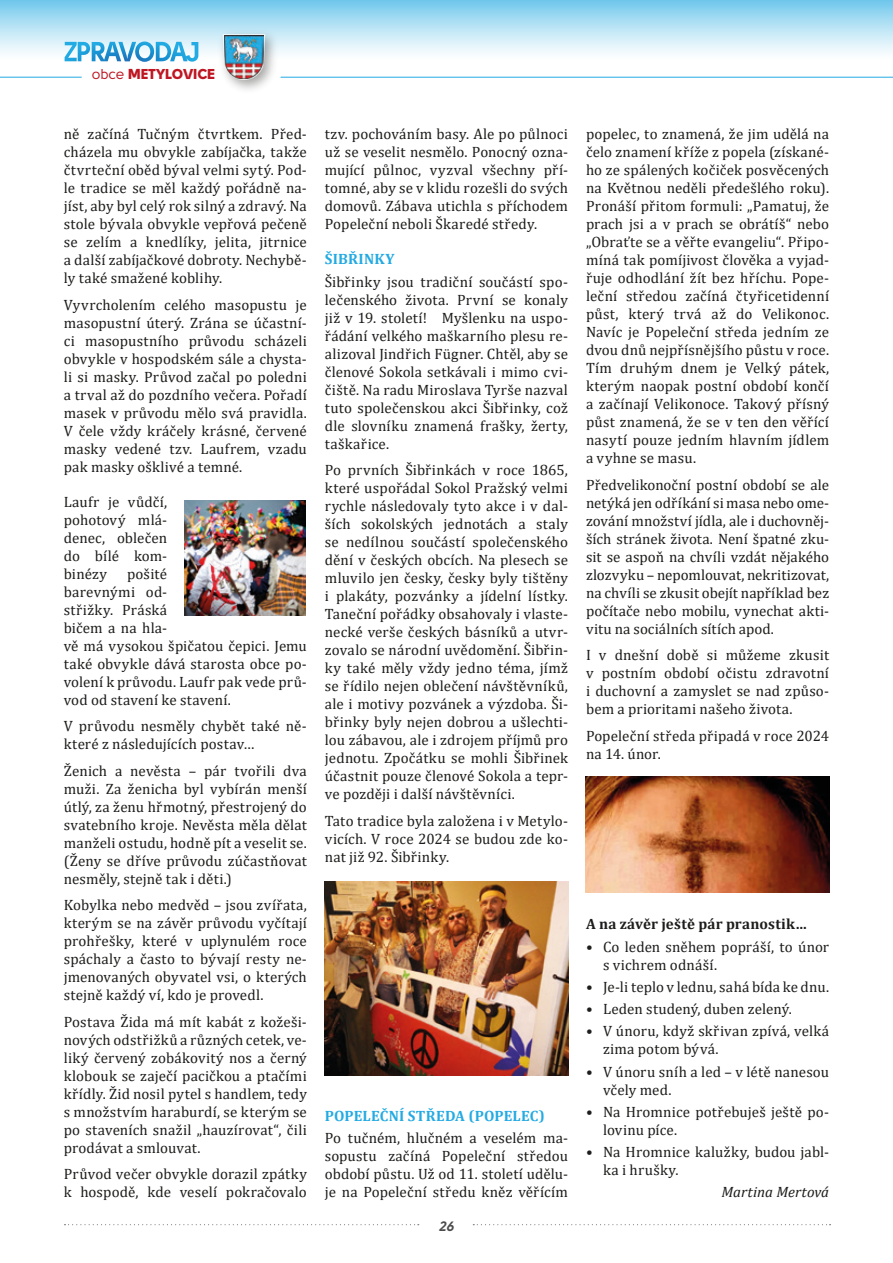
<style>
.page{position:relative;width:893px;height:1263px;background:#fff}
.page>*{position:absolute;margin:0;border:0;box-sizing:border-box;transform-origin:0 0}
.t1{font:15px/18px "Cambria";letter-spacing:.01em;color:#1d1d1b;text-align:justify}
.t2{font:700 15px "Cambria";color:#24aae2}
.t3{font:700 15px "Cambria";letter-spacing:.015em;color:#1d1d1b}
.t4{font:italic 15px "Cambria";letter-spacing:-.005em;color:#1d1d1b}
.t5{font:14.4px "Solomon Sans Black";color:#be1622}
.t6{font:13.5px "Solomon Sans Bold Italic";color:#4d4c4c}
.s1{font-family:"Solomon Sans Normal"}
</style>
<div class="page">
<div style="left:0;top:0;width:893px;height:77px;background:linear-gradient(to bottom,#7dcded,#fff)"></div>
<img style="left:214px;top:25px;width:70px;height:65px">
<svg style="left:223px;top:34px;width:42px;height:46px"></svg>
<img style="left:224px;top:36px;width:40px;height:42px">
<svg style="left:65px;top:42px;width:133px;height:20px"></svg>
<hr style="left:281px;top:77px;width:612px;height:1px;background:#23abe3">
<svg style="left:64px;top:1224px;width:355px;height:1px"></svg>
<svg style="left:473px;top:1224px;width:357px;height:1px"></svg>
<hr style="left:0;top:77px;width:81px;height:1px;background:#23abe3">
<img style="left:184px;top:500px;width:122px;height:116px">
<img style="left:324px;top:881px;width:244px;height:195px">
<img style="left:586px;top:776px;width:243px;height:116px">
<p class="t5" style="left:92px;top:65px;width:125px"><span class="s1">obce</span> METYLOVICE</p>
<p class="t1" style="left:64px;top:125px;width:245px">ně začíná Tučným čtvrtkem. Před&shy;cházela mu obvykle zabíjačka, takže čtvrteční oběd býval velmi sytý. Pod&shy;le tradice se měl každý pořádně na&shy;jíst, aby byl celý rok silný a zdravý. Na stole bývala obvykle vepřová pečeně se zelím a knedlíky, jelita, jitrnice a další zabíjačkové dobroty. Nechybě&shy;ly také smažené koblihy.</p>
<p class="t1" style="left:64px;top:296px;width:245px">Vyvrcholením celého masopustu je masopustní úterý. Zrána se účastní&shy;ci masopustního průvodu scházeli obvykle v hospodském sále a chysta&shy;li si masky. Průvod začal po poledni a trval až do pozdního večera. Pořadí masek v průvodu mělo svá pravidla.<br>V čele vždy kráčely krásné, červené masky vedené tzv. Laufrem, vzadu pak masky ošklivé a temné.</p>
<p class="t1" style="left:64px;top:493px;width:105px">Laufr je vůdčí, pohotový mlá&shy;denec, oblečen do bílé kom&shy;binézy</p>
<p class="t1" style="left:64px;top:565px;width:245px;text-align:left;text-indent:63px">pošité<br>barevnými od-<br>střižky. Práská<br>bičem a na hla-<br>vě má vysokou špičatou čepici. Jemu také obvykle dává starosta obce po&shy;volení k průvodu. Laufr pak vede prů&shy;vod od stavení ke stavení.</p>
<p class="t1" style="left:64px;top:717px;width:245px">V průvodu nesměly chybět také ně&shy;které z následujících postav…</p>
<p class="t1" style="left:64px;top:762px;width:245px">Ženich a nevěsta – pár tvořili dva muži. Za ženicha byl vybírán menší útlý, za ženu hřmotný, přestrojený do svatebního kroje. Nevěsta měla dělat manželi ostudu, hodně pít a veselit se. (Ženy se dříve průvodu zúčastňovat nesměly, stejně tak i děti.)</p>
<p class="t1" style="left:64px;top:896px;width:245px">Kobylka nebo medvěd – jsou zvířata, kterým se na závěr průvodu vyčítají prohřešky, které v uplynulém roce spáchaly a často to bývají resty ne&shy;jmenovaných obyvatel vsi, o kterých stejně každý ví, kdo je provedl.</p>
<p class="t1" style="left:64px;top:1013px;width:245px">Postava Žida má mít kabát z kožeši&shy;nových odstřižků a různých cetek, ve&shy;liký červený zobákovitý nos a černý klobouk se zaječí pacičkou a ptačími křídly. Žid nosil pytel s handlem, tedy s množstvím haraburdí, se kterým se po staveních snažil „hauzírovat“, čili prodávat a smlouvat.</p>
<p class="t1" style="left:64px;top:1165px;width:245px">Průvod večer obvykle dorazil zpátky k hospodě, kde veselí pokračovalo</p>
<p class="t1" style="left:325px;top:125px;width:245px">tzv. pochováním basy. Ale po půlnoci už se veselit nesmělo. Ponocný ozna&shy;mující půlnoc, vyzval všechny pří&shy;tomné, aby se v klidu rozešli do svých domovů. Zábava utichla s příchodem Popeleční neboli Škaredé středy.</p>
<p class="t2" style="left:325px;top:249px;width:18px">Šibřink</p>
<p class="t2" style="left:385px;top:249px;width:11px">y</p>
<p class="t1" style="left:325px;top:272px;width:245px">Šibřinky jsou tradiční součástí spo&shy;lečenského života. První se konaly již v 19. století! Myšlenku na uspo&shy;řádání velkého maškarního plesu re&shy;alizoval Jindřich Fügner. Chtěl, aby se členové Sokola setkávali i mimo cvi&shy;čiště. Na radu Miroslava Tyrše nazval tuto společenskou akci Šibřinky, což dle slovníku znamená frašky, žerty, taškařice.</p>
<p class="t1" style="left:325px;top:461px;width:245px">Po prvních Šibřinkách v roce 1865, které uspořádal Sokol Pražský velmi rychle následovaly tyto akce i v dal&shy;ších sokolských jednotách a staly se nedílnou součástí společenského dění v českých obcích. Na plesech se mluvilo jen česky, česky byly tištěny i plakáty, pozvánky a jídelní lístky.<br>Taneční pořádky obsahovaly i vlaste&shy;necké verše českých básníků a utvr&shy;zovalo se národní uvědomění. Šibřin&shy;ky také měly vždy jedno téma, jímž se řídilo nejen oblečení návštěvníků, ale i motivy pozvánek a výzdoba. Ši&shy;břinky byly nejen dobrou a ušlechti&shy;lou zábavou, ale i zdrojem příjmů pro jednotu. Zpočátku se mohli Šibřinek účastnit pouze členové Sokola a tepr&shy;ve později i další návštěvníci.</p>
<p class="t1" style="left:325px;top:811px;width:245px">Tato tradice byla založena i v Metylo&shy;vicích. V roce 2024 se budou zde ko&shy;nat již 92. Šibřinky.</p>
<p class="t1" style="left:586px;top:125px;width:245px">popelec, to znamená, že jim udělá na čelo znamení kříže z popela (získané&shy;ho ze spálených kočiček posvěcených na Květnou neděli předešlého roku).<br>Pronáší přitom formuli: „Pamatuj, že prach jsi a v prach se obrátíš“ nebo „Obraťte se a věřte evangeliu“. Připo&shy;míná tak pomíjivost člověka a vyjad&shy;řuje odhodlání žít bez hříchu. Pope&shy;leční středou začíná čtyřicetidenní půst, který trvá až do Velikonoc.<br>Navíc je Popeleční středa jedním ze dvou dnů nejpřísnějšího půstu v roce.<br>Tím druhým dnem je Velký pátek, kterým naopak postní období končí a začínají Velikonoce. Takový přísný půst znamená, že se v ten den věřící nasytí pouze jedním hlavním jídlem a vyhne se masu.</p>
<p class="t1" style="left:586px;top:476px;width:245px">Předvelikonoční postní období se ale netýká jen odříkání si masa nebo ome&shy;zování množství jídla, ale i duchovněj&shy;ších stránek života. Není špatné zku&shy;sit se aspoň na chvíli vzdát nějakého zlozvyku – nepomlouvat, nekritizovat, na chvíli se zkusit obejít například bez počítače nebo mobilu, vynechat akti&shy;vitu na sociálních sítích apod.</p>
<p class="t1" style="left:586px;top:646px;width:245px">I v dnešní době si můžeme zkusit v postním období očistu zdravotní i duchovní a zamyslet se nad způso&shy;bem a prioritami našeho života.</p>
<p class="t1" style="left:586px;top:727px;width:245px">Popeleční středa připadá v roce 2024 na 14. únor.</p>
<p class="t2" style="left:325px;top:1105px;width:20px">Popeleční</p>
<p class="t2" style="left:408px;top:1105px;width:11px">středa</p>
<p class="t2" style="left:468px;top:1105px;width:17px">(popelec</p>
<p class="t2" style="left:539px;top:1105px;width:8px">)</p>
<p class="t1" style="left:325px;top:1129px;width:245px">Po tučném, hlučném a veselém ma&shy;sopustu začíná Popeleční středou období půstu. Už od 11. století udělu&shy;je na Popeleční středu kněz věřícím</p>
<p class="t6" style="left:439px;top:1218px;width:17px">26</p>
<p class="t3" style="left:586px;top:914px;width:222px">A na závěr ještě pár pranostik…</p>
<p class="t1" style="left:603px;top:937px;width:228px;text-indent:-17px">• Co leden sněhem popráší, to únor s vichrem odnáší.</p>
<p class="t1" style="left:586px;top:978px;width:245px">• Je-li teplo v lednu, sahá bída ke dnu.</p>
<p class="t1" style="left:586px;top:1000px;width:207px">• Leden studený, duben zelený.</p>
<p class="t1" style="left:603px;top:1022px;width:228px;text-indent:-17px">• V únoru, když skřivan zpívá, velká zima potom bývá.</p>
<p class="t1" style="left:603px;top:1062px;width:228px;text-indent:-17px">• V únoru sníh a led – v létě nanesou včely med.</p>
<p class="t1" style="left:603px;top:1103px;width:228px;text-indent:-17px">• Na Hromnice potřebuješ ještě po&shy;lovinu píce.</p>
<p class="t1" style="left:603px;top:1143px;width:228px;text-indent:-17px">• Na Hromnice kalužky, budou jabl&shy;ka i hrušky.</p>
<p class="t4" style="left:721px;top:1182px;width:109px">Martina Mertová</p>
</div>
